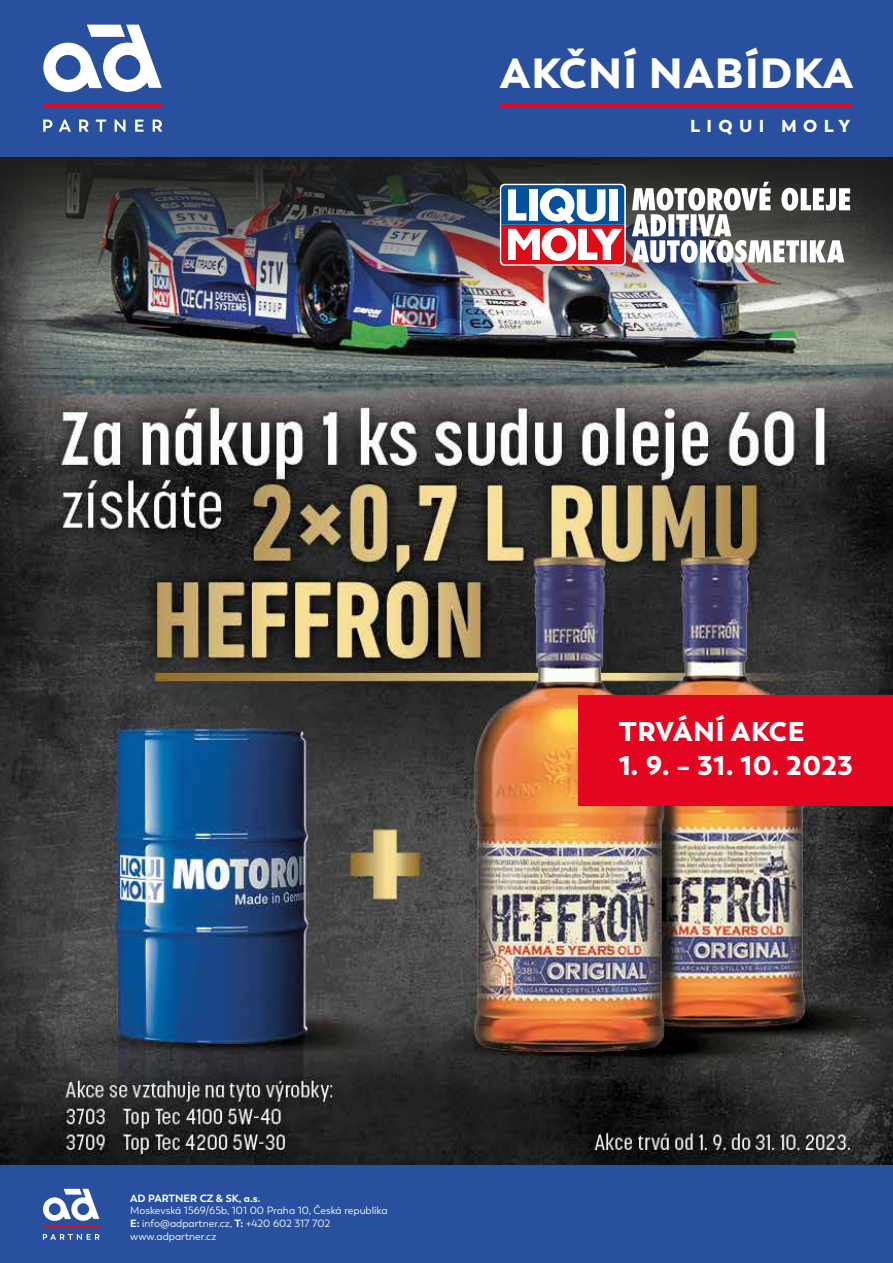
<style>
.page{position:relative;width:893px;height:1263px;background:#fff}
.page>*{position:absolute;margin:0;border:0;box-sizing:border-box;transform-origin:0 0}
.t1{font:900 42px "Trenda";letter-spacing:.025em;color:#fff}
.t2{font:900 27px "Trenda";letter-spacing:.025em;color:#fff}
.t3{font:900 17.25px "Trenda";letter-spacing:.37em;color:#fff}
.t4{font:10.5px/12.8px "Trenda";color:#fff}
.t5{font:700 10.5px "Trenda";color:#fff}
.s1{font-weight:700}
</style>
<div class="page">
<img style="left:0;top:305px;width:893px;height:860px">
<img style="left:0;top:156px;width:893px;height:149px">
<div style="left:579px;top:695px;width:314px;height:110px;background:#e40521"></div>
<svg style="left:500px;top:184px;width:126px;height:82px"></svg>
<svg style="left:501px;top:185px;width:123px;height:79px"></svg>
<svg style="left:632px;top:182px;width:218px;height:81px"></svg>
<div style="left:0;top:1165px;width:893px;height:98px;background:#29509f"></div>
<hr style="left:43px;top:1227px;width:56px;height:1px;background:#e40521">
<svg style="left:43px;top:1189px;width:56px;height:32px"></svg>
<svg style="left:43px;top:1234px;width:57px;height:6px"></svg>
<div style="left:0;top:0;width:893px;height:156px;background:#29509f"></div>
<hr style="left:43px;top:104px;width:119px;height:3px;background:#e40521">
<hr style="left:500px;top:104px;width:350px;height:3px;background:#e40521">
<svg style="left:43px;top:25px;width:119px;height:67px"></svg>
<svg style="left:43px;top:120px;width:9px;height:12px"></svg>
<svg style="left:58px;top:120px;width:13px;height:12px"></svg>
<svg style="left:79px;top:120px;width:10px;height:12px"></svg>
<svg style="left:95px;top:120px;width:11px;height:12px"></svg>
<svg style="left:114px;top:119px;width:11px;height:13px"></svg>
<svg style="left:135px;top:120px;width:9px;height:12px"></svg>
<svg style="left:152px;top:120px;width:10px;height:12px"></svg>
<h1 class="t1" style="left:500px;top:46px;width:355px">AKČNÍ NABÍDKA</h1>
<h3 class="t3" style="left:690px;top:114px;width:162px">LIQUI MOLY</h3>
<p class="t5" style="left:130px;top:1191px;width:132px">AD PARTNER CZ &amp; SK, a.s.</p>
<p class="t4" style="left:130px;top:1204px;width:259px">Moskevská 1569/65b, 101 00 Praha 10, Česká republika<br><span class="s1">E:</span> info@adpartner.cz, <span class="s1">T:</span> +420 602 317 702 www.adpartner.cz</p>
<h2 class="t2" style="left:619px;top:714px;width:187px">TRVÁNÍ AKCE</h2>
<h2 class="t2" style="left:619px;top:748px;width:235px">1. 9. – 31. 10. 2023</h2>
</div>
